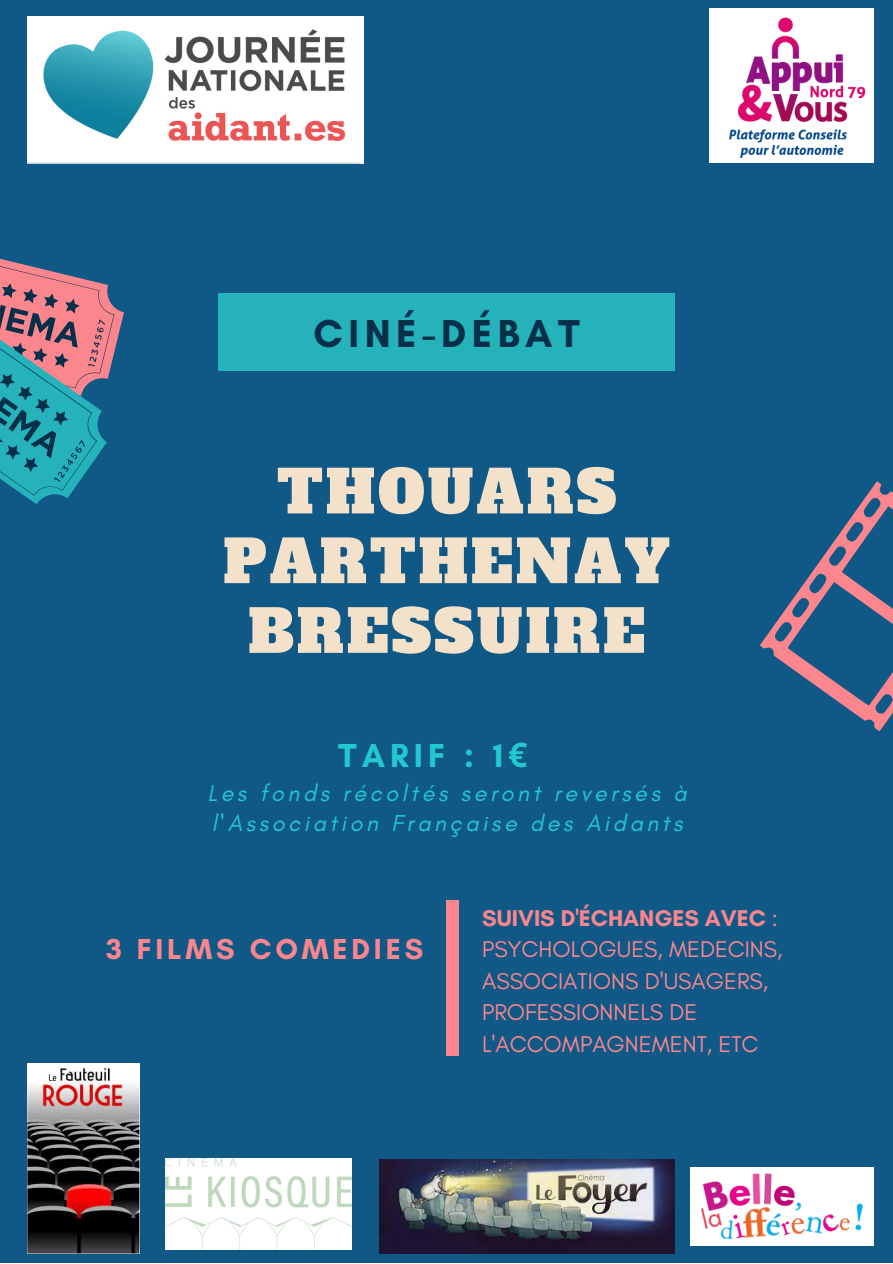
<style>
.page{position:relative;width:893px;height:1264px;background:#fff}
.page>*{position:absolute;margin:0;border:0;box-sizing:border-box;transform-origin:0 0}
.t1{font:58.8px/69.8px "Alfa Slab One";letter-spacing:.05em;color:#f3e1ca;text-align:center}
.t2{font:700 39.6px "Glacial Indifference";letter-spacing:.14em;color:#062f49}
.t3{font:700 33.9px "Glacial Indifference";letter-spacing:.15em;color:#23c8d1}
.t4{font:700 29.4px "Glacial Indifference";letter-spacing:.13em;color:#fc868e}
.t5{font:italic 23.4px/30.3px "Glacial Indifference";letter-spacing:.15em;color:#23c8d1}
.t6{font:23.25px/31.5px "Glacial Indifference";color:#fc868e}
.s1{font-family:"Noto Sans"}
.s2{font-weight:700}
</style>
<div class="page">
<div style="left:0;top:0;width:892px;height:1262px;background:#105886"></div>
<svg style="left:0;top:258px;width:124px;height:246px"></svg>
<div style="left:218px;top:294px;width:152px;height:76px;background:#25b2ba"></div>
<div style="left:366px;top:294px;width:160px;height:76px;background:#25b2ba"></div>
<div style="left:522px;top:294px;width:152px;height:76px;background:#25b2ba"></div>
<div style="left:446px;top:900px;width:13px;height:155px;background:#fc868e"></div>
<img style="left:27px;top:17px;width:337px;height:146px">
<img style="left:27px;top:1063px;width:113px;height:190px">
<img style="left:165px;top:1158px;width:186px;height:91px">
<img style="left:379px;top:1159px;width:295px;height:93px">
<img style="left:712px;top:8px;width:162px;height:155px">
<svg style="left:760px;top:481px;width:132px;height:250px"></svg>
<img style="left:690px;top:1167px;width:183px;height:78px">
<h2 class="t2" style="left:313px;top:309px;width:268px">CINÉ-DÉBAT</h2>
<h1 class="t1" style="left:223px;top:458px;width:448px">THOUARS<br>PARTHENAY<br>BRESSUIRE</h1>
<h3 class="t3" style="left:338px;top:734px;width:191px">TARIF : 1<span class="s1">€</span></h3>
<p class="t5" style="left:207px;top:777px;width:480px">Les fonds récoltés seront reversés à l'Association Française des Aidants</p>
<p class="t4" style="left:106px;top:931px;width:318px">3 FILMS COMEDIES</p>
<p class="t6" style="left:482px;top:901px;width:302px"><span class="s2">SUIVIS D'ÉCHANGES AVEC</span> :<br>PSYCHOLOGUES, MEDECINS,<br>ASSOCIATIONS D'USAGERS,<br>PROFESSIONNELS DE<br>L'ACCOMPAGNEMENT, ETC</p>
</div>
